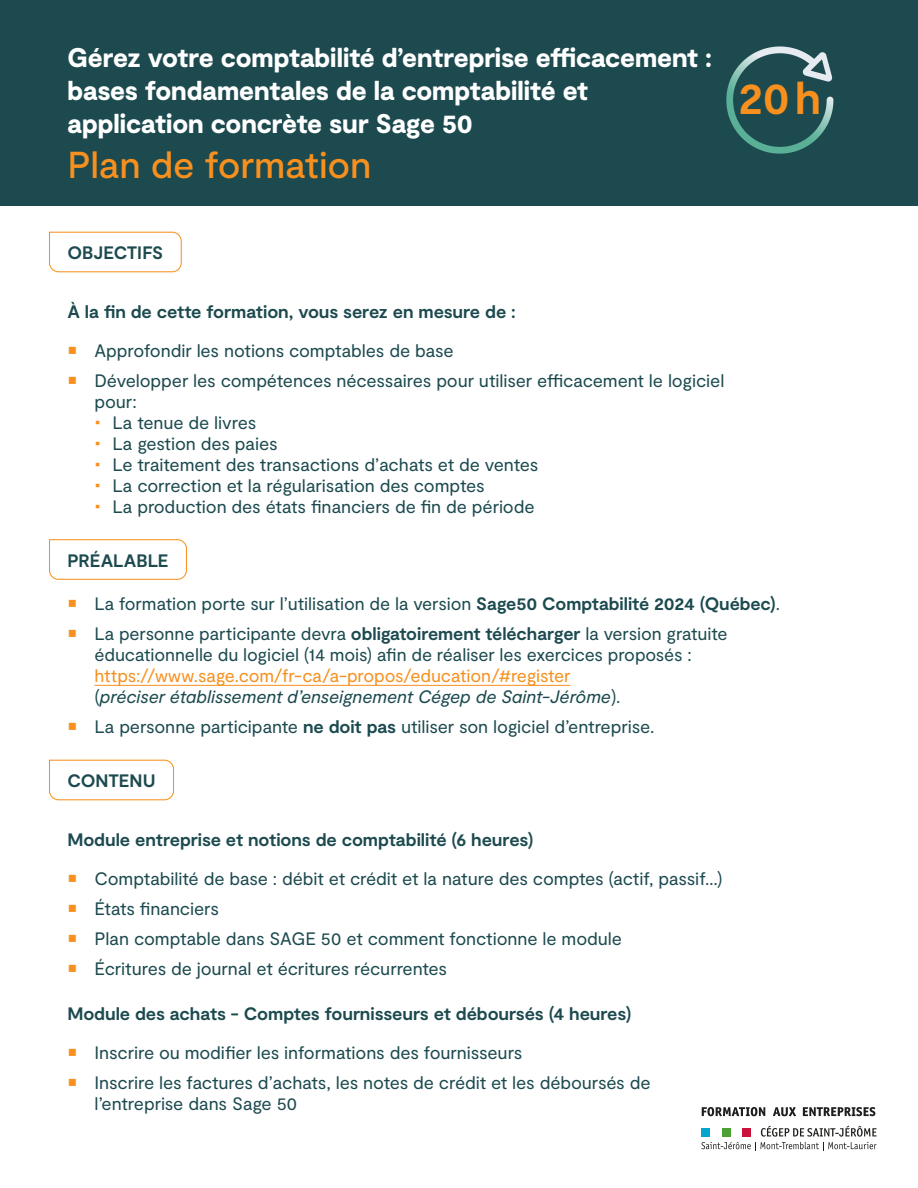
<style>
.page{position:relative;width:918px;height:1188px;background:#fff}
.page>*{position:absolute;margin:0;border:0;box-sizing:border-box;transform-origin:0 0}
.DURÉE{font:700 45.6px "Moderat";color:#f7901e}
.PLAN_DE_FORMATION{font:500 37.5px "Moderat";letter-spacing:-.005em;color:#f7901e}
.TITRE_FORMATION{font:900 27px/33px "Moderat";letter-spacing:-.005em;color:#fff;scale:.96 1}
.t1{font:18px/21px "Moderat";letter-spacing:-.005em;color:#1c4a4f}
.Sous-titre{font:700 18px "Moderat";letter-spacing:-.005em;color:#1c4a4f}
.Sous-titre_Encadré_V2{font:700 18px "Moderat";letter-spacing:-.005em;color:#1c4a4f}
.s1{font-weight:700}
.s2{color:#f7901e}
.s3{font-style:italic}
</style>
<div class="page">
<div style="left:0;top:0;width:918px;height:206px;background:#1c4a4f"></div>
<svg style="left:726px;top:46px;width:53px;height:82px"></svg>
<svg style="left:702px;top:1107px;width:63px;height:9px"></svg>
<svg style="left:773px;top:1107px;width:23px;height:9px"></svg>
<svg style="left:803px;top:1107px;width:72px;height:9px"></svg>
<svg style="left:701px;top:1126px;width:176px;height:25px"></svg>
<div style="left:743px;top:1128px;width:8px;height:8px;background:#cb123b"></div>
<div style="left:722px;top:1128px;width:8px;height:8px;background:#4ca134"></div>
<div style="left:701px;top:1128px;width:8px;height:8px;background:#02a6cf"></div>
<svg style="left:49px;top:231px;width:133px;height:42px"></svg>
<svg style="left:49px;top:539px;width:138px;height:41px"></svg>
<hr style="left:94px;top:685px;width:476px;height:1px;background:#f7901e">
<svg style="left:49px;top:759px;width:125px;height:42px"></svg>
<p class="TITRE_FORMATION" style="left:68px;top:43px;width:673px">Gérez votre comptabilité d’entreprise efficacement : bases fondamentales de la comptabilité et application concrète sur Sage 50</p>
<p class="PLAN_DE_FORMATION" style="left:68px;top:144px;width:306px">Plan de formation</p>
<p class="Sous-titre_Encadré_V2" style="left:68px;top:242px;width:97px">OBJECTIFS</p>
<p class="DURÉE" style="left:738px;top:72px;width:84px">20h</p>
<p class="Sous-titre" style="left:68px;top:301px;width:450px">À la fin de cette formation, vous serez en mesure de :</p>
<p class="t1" style="left:94px;top:340px;width:361px">Approfondir les notions comptables de base</p>
<p class="t1" style="left:94px;top:370px;width:631px">Développer les compétences nécessaires pour utiliser efficacement le logiciel pour:</p>
<p class="t1" style="left:112px;top:412px;width:145px">La tenue de livres</p>
<p class="t1" style="left:112px;top:433px;width:167px">La gestion des paies</p>
<p class="t1" style="left:112px;top:454px;width:427px">Le traitement des transactions d’achats et de ventes</p>
<p class="t1" style="left:112px;top:475px;width:374px">La correction et la régularisation des comptes</p>
<p class="t1" style="left:112px;top:496px;width:424px">La production des états financiers de fin de période</p>
<p class="Sous-titre_Encadré_V2" style="left:68px;top:550px;width:102px">PRÉALABLE</p>
<p class="t1" style="left:94px;top:594px;width:687px">La formation porte sur l’utilisation de la version <span class="s1">Sage50 Comptabilité 2024 (Québec)</span>.</p>
<p class="t1" style="left:94px;top:624px;width:635px">La personne participante devra <span class="s1">obligatoirement télécharger</span> la version gratuite éducationnelle du logiciel (14 mois) afin de réaliser les exercices proposés : <span class="s2">https://www.sage.com/fr-ca/a-propos/education/#register<br></span>(<span class="s3">préciser établissement d’enseignement Cégep de Saint-Jérôme</span>).</p>
<p class="t1" style="left:94px;top:717px;width:561px">La personne participante <span class="s1">ne doit pas</span> utiliser son logiciel d’entreprise.</p>
<p class="Sous-titre_Encadré_V2" style="left:68px;top:770px;width:90px">CONTENU</p>
<p class="Sous-titre" style="left:68px;top:829px;width:467px">Module entreprise et notions de comptabilité (6 heures)</p>
<p class="t1" style="left:94px;top:868px;width:630px">Comptabilité de base : débit et crédit et la nature des comptes (actif, passif…)</p>
<p class="t1" style="left:94px;top:898px;width:126px">États financiers</p>
<p class="t1" style="left:94px;top:928px;width:529px">Plan comptable dans SAGE 50 et comment fonctionne le module</p>
<p class="t1" style="left:94px;top:958px;width:354px">Écritures de journal et écritures récurrentes</p>
<p class="Sous-titre" style="left:68px;top:1003px;width:565px">Module des achats - Comptes fournisseurs et déboursés (4 heures)</p>
<p class="t1" style="left:94px;top:1042px;width:429px">Inscrire ou modifier les informations des fournisseurs</p>
<p class="t1" style="left:94px;top:1072px;width:558px">Inscrire les factures d’achats, les notes de crédit et les déboursés de l’entreprise dans Sage 50</p>
</div>
